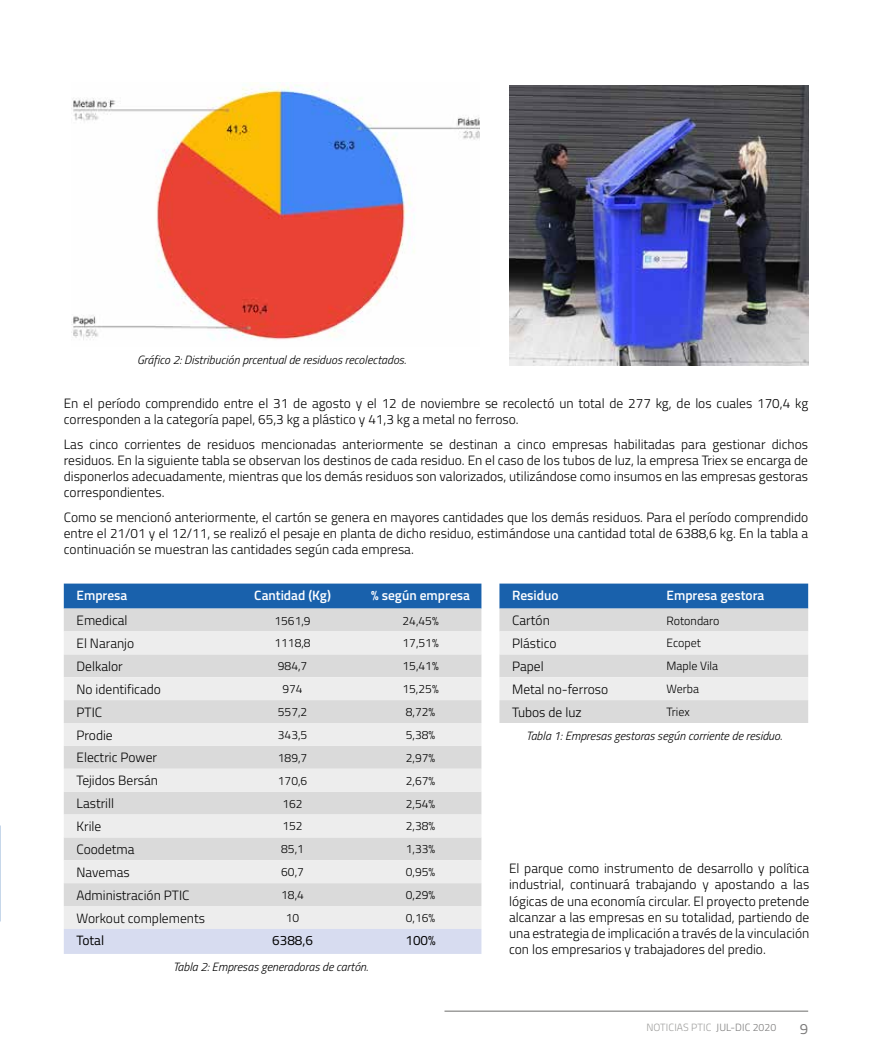
<style>
.page{position:relative;width:872px;height:1063px;background:#fff}
.page>*{position:absolute;margin:0;border:0;box-sizing:border-box;transform-origin:0 0}
.t1{font:15px "Titillium";color:#7c7b7b}
.t2{font:300 13.5px/16.2px "Titillium";color:#000;text-align:justify}
.t3{font:600 13.5px "Titillium";color:#fff}
.t4{font:13.5px "Titillium";color:#000}
.t5{font:300 12px "Titillium";color:#000}
.t6{font:italic 300 12px "Titillium";color:#000}
.t7{font:300 10.5px "Titillium";letter-spacing:.01em;color:#9d9d9c}
.s1{color:#7c7b7b}
</style>
<div class="page">
<hr style="left:444px;top:1010px;width:364px;height:2px;background:#9d9d9c">
<img style="left:509px;top:85px;width:299px;height:280px">
<img style="left:71px;top:85px;width:408px;height:255px">
<div style="left:64px;top:584px;width:417px;height:25px;background:#1961ac"></div>
<div style="left:64px;top:609px;width:417px;height:22px;background:#dadada"></div>
<svg style="left:64px;top:631px;width:417px;height:298px;background:#e4e4e4"></svg>
<div style="left:64px;top:929px;width:417px;height:25px;background:#d7dcf0"></div>
<svg style="left:499px;top:584px;width:309px;height:139px;background:#becbd8"></svg>
<p class="t6" style="left:137px;top:351px;width:270px">Gráfico 2: Distribución prcentual de residuos recolectados.</p>
<p class="t2" style="left:64px;top:394px;width:746px">En el período comprendido entre el 31 de agosto y el 12 de noviembre se recolectó un total de 277 kg, de los cuales 170,4 kg corresponden a la categoría papel, 65,3 kg a plástico y 41,3 kg a metal no ferroso.</p>
<p class="t2" style="left:64px;top:435px;width:746px">Las cinco corrientes de residuos mencionadas anteriormente se destinan a cinco empresas habilitadas para gestionar dichos residuos. En la siguiente tabla se observan los destinos de cada residuo. En el caso de los tubos de luz, la empresa Triex se encarga de disponerlos adecuadamente, mientras que los demás residuos son valorizados, utilizándose como insumos en las empresas gestoras correspondientes.</p>
<p class="t2" style="left:64px;top:508px;width:746px">Como se mencionó anteriormente, el cartón se genera en mayores cantidades que los demás residuos. Para el período comprendido entre el 21/01 y el 12/11, se realizó el pesaje en planta de dicho residuo, estimándose una cantidad total de 6388,6 kg. En la tabla a continuación se muestran las cantidades según cada empresa.</p>
<p class="t3" style="left:77px;top:585px;width:52px">Empresa</p>
<p class="t3" style="left:254px;top:585px;width:78px">Cantidad (Kg)</p>
<p class="t3" style="left:371px;top:585px;width:100px">% según empresa</p>
<p class="t2" style="left:77px;top:612px;width:52px">Emedical</p>
<p class="t5" style="left:274px;top:612px;width:38px">1561,9</p>
<p class="t5" style="left:402px;top:612px;width:38px">24,45%</p>
<p class="t2" style="left:77px;top:634px;width:59px">El Naranjo</p>
<p class="t5" style="left:274px;top:635px;width:38px">1118,8</p>
<p class="t5" style="left:402px;top:635px;width:38px">17,51%</p>
<p class="t2" style="left:77px;top:657px;width:48px">Delkalor</p>
<p class="t5" style="left:278px;top:657px;width:31px">984,7</p>
<p class="t5" style="left:402px;top:657px;width:38px">15,41%</p>
<p class="t2" style="left:77px;top:680px;width:86px">No identificado</p>
<p class="t5" style="left:282px;top:680px;width:22px">974</p>
<p class="t5" style="left:402px;top:680px;width:38px">15,25%</p>
<p class="t2" style="left:77px;top:703px;width:27px">PTIC</p>
<p class="t5" style="left:278px;top:703px;width:31px">557,2</p>
<p class="t5" style="left:406px;top:703px;width:31px">8,72%</p>
<p class="t2" style="left:77px;top:726px;width:38px">Prodie</p>
<p class="t5" style="left:278px;top:726px;width:31px">343,5</p>
<p class="t5" style="left:406px;top:726px;width:31px">5,38%</p>
<p class="t2" style="left:77px;top:749px;width:82px">Electric Power</p>
<p class="t5" style="left:278px;top:749px;width:31px">189,7</p>
<p class="t5" style="left:406px;top:749px;width:31px">2,97%</p>
<p class="t2" style="left:77px;top:772px;width:83px">Tejidos Bersán</p>
<p class="t5" style="left:278px;top:772px;width:31px">170,6</p>
<p class="t5" style="left:406px;top:772px;width:31px">2,67%</p>
<p class="t2" style="left:77px;top:795px;width:39px">Lastrill</p>
<p class="t5" style="left:282px;top:795px;width:22px">162</p>
<p class="t5" style="left:406px;top:795px;width:31px">2,54%</p>
<p class="t2" style="left:77px;top:818px;width:26px">Krile</p>
<p class="t5" style="left:282px;top:818px;width:22px">152</p>
<p class="t5" style="left:406px;top:818px;width:31px">2,38%</p>
<p class="t2" style="left:77px;top:840px;width:59px">Coodetma</p>
<p class="t5" style="left:281px;top:840px;width:24px">85,1</p>
<p class="t5" style="left:406px;top:840px;width:31px">1,33%</p>
<p class="t2" style="left:77px;top:863px;width:55px">Navemas</p>
<p class="t5" style="left:281px;top:863px;width:24px">60,7</p>
<p class="t5" style="left:406px;top:863px;width:31px">0,95%</p>
<p class="t2" style="left:77px;top:886px;width:114px">Administración PTIC</p>
<p class="t5" style="left:281px;top:886px;width:24px">18,4</p>
<p class="t5" style="left:406px;top:886px;width:31px">0,29%</p>
<p class="t2" style="left:77px;top:909px;width:130px">Workout complements</p>
<p class="t5" style="left:286px;top:909px;width:15px">10</p>
<p class="t5" style="left:406px;top:909px;width:31px">0,16%</p>
<p class="t4" style="left:77px;top:931px;width:29px">Total</p>
<p class="t4" style="left:272px;top:931px;width:42px">6388,6</p>
<p class="t4" style="left:405px;top:931px;width:32px">100%</p>
<p class="t6" style="left:173px;top:958px;width:197px">Tabla 2: Empresas generadoras de cartón.</p>
<p class="t3" style="left:512px;top:585px;width:48px">Residuo</p>
<p class="t3" style="left:666px;top:585px;width:99px">Empresa gestora</p>
<p class="t2" style="left:512px;top:612px;width:39px">Cartón</p>
<p class="t5" style="left:666px;top:612px;width:54px">Rotondaro</p>
<p class="t2" style="left:512px;top:634px;width:46px">Plástico</p>
<p class="t5" style="left:666px;top:635px;width:36px">Ecopet</p>
<p class="t2" style="left:512px;top:657px;width:33px">Papel</p>
<p class="t5" style="left:666px;top:657px;width:53px">Maple Vila</p>
<p class="t2" style="left:512px;top:680px;width:97px">Metal no-ferroso</p>
<p class="t5" style="left:666px;top:680px;width:34px">Werba</p>
<p class="t2" style="left:512px;top:703px;width:71px">Tubos de luz</p>
<p class="t5" style="left:666px;top:703px;width:25px">Triex</p>
<p class="t6" style="left:526px;top:727px;width:258px">Tabla 1: Empresas gestoras según corriente de residuo.</p>
<p class="t2" style="left:509px;top:860px;width:302px">El parque como instrumento de desarrollo y política industrial, continuará trabajando y apostando a las lógicas de una economía circular. El proyecto pretende alcanzar a las empresas en su totalidad, partiendo de una estrategia de implicación a través de la vinculación con los empresarios y trabajadores del predio.</p>
<p class="t7" style="left:646px;top:1020px;width:131px">NOTICIAS PTIC <span class="s1">JUL-DIC 2020</span></p>
<p class="t1" style="left:799px;top:1018px;width:10px">9</p>
</div>
